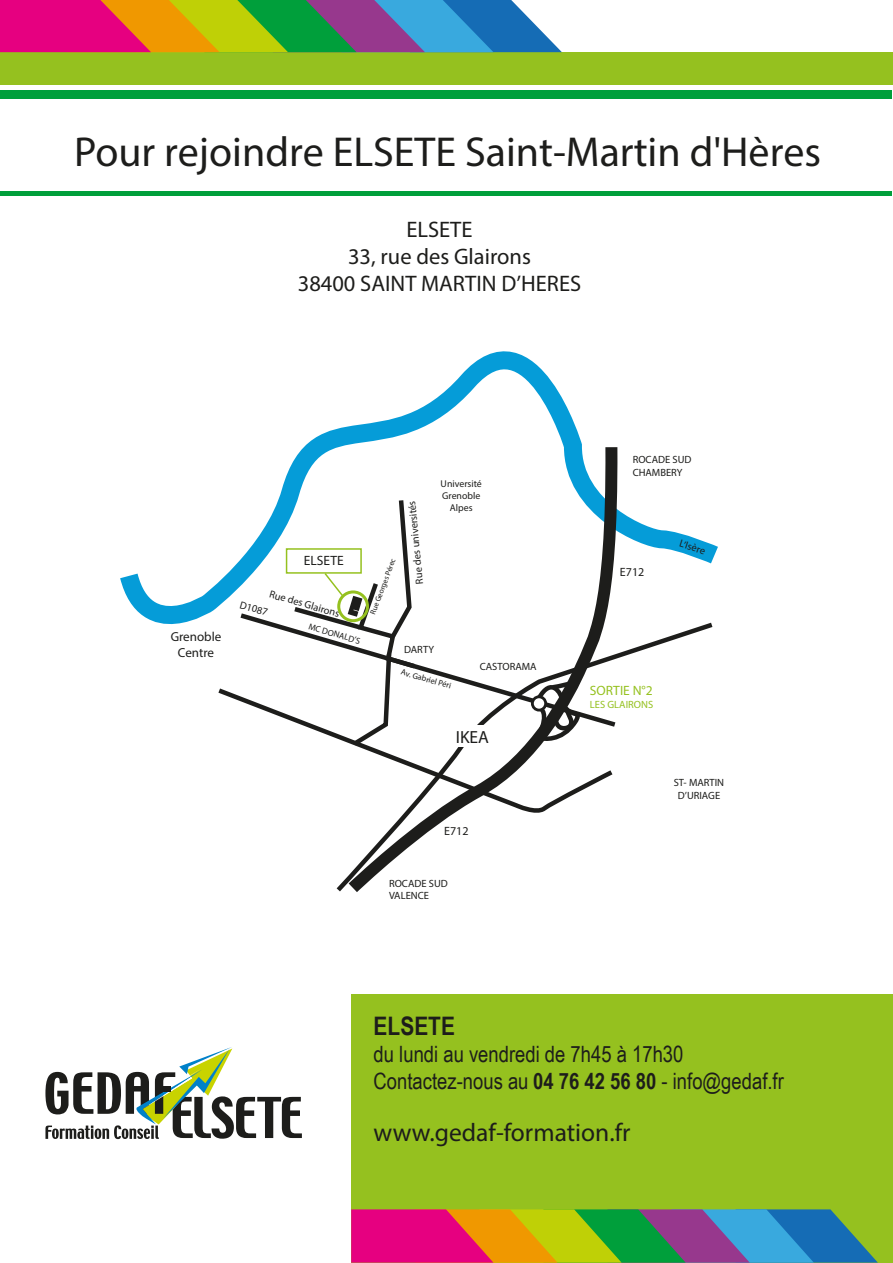
<style>
.page{position:relative;width:893px;height:1263px;background:#fff}
.page>*{position:absolute;margin:0;border:0;box-sizing:border-box;transform-origin:0 0}
.t1{font:42px "Myriad Pro";color:#1d1d1b}
.t2{font:25.5px "Myriad Pro";color:#1d1d1b}
.t3{font:700 25.5px "Arial Narrow";color:#1d1d1b}
.t4{font:22.5px/27px "Arial Narrow";color:#1d1d1b}
.t5{font:22.5px/27px "Myriad Pro";color:#1d1d1b;text-align:center}
.t6{font:17.55px "Myriad Pro";color:#1d1d1b}
.t7{font:13.5px "Myriad Pro";color:#95c11f}
.t8{font:13.5px "Myriad Pro";color:#1d1d1b}
.t9{font:13.05px/15.8px "Myriad Pro";color:#1d1d1b;text-align:center}
.t10{font:12px "Myriad Pro";color:#1d1d1b}
.t11{font:10.5px/12.6px "Myriad Pro";color:#1d1d1b}
.t12{font:10.5px "Myriad Pro";color:#95c11f}
.t13{font:9.9px/11.9px "Myriad Pro";color:#1d1d1b;text-align:center}
.t14{font:8.85px "Myriad Pro";color:#1d1d1b}
.t15{font:8.25px "Myriad Pro";color:#1d1d1b}
.t16{font:7.65px "Myriad Pro";color:#1d1d1b}
.s1{font-weight:700}
</style>
<div class="page">
<svg style="left:45px;top:1047px;width:257px;height:92px"></svg>
<div style="left:351px;top:994px;width:542px;height:268px;background:#95c11f"></div>
<div style="left:0;top:52px;width:893px;height:33px;background:#95c11f"></div>
<svg style="left:0;top:0;width:562px;height:52px;background:#8f7372"></svg>
<svg style="left:351px;top:1209px;width:526px;height:53px;background:#8a7067"></svg>
<div style="left:0;top:90px;width:892px;height:8px;background:#009f3b"></div>
<hr style="left:0;top:192px;width:892px;height:4px;background:#009f3b">
<svg style="left:120px;top:351px;width:598px;height:274px"></svg>
<svg style="left:341px;top:435px;width:282px;height:184px"></svg>
<svg style="left:336px;top:619px;width:381px;height:273px"></svg>
<svg style="left:218px;top:688px;width:398px;height:126px"></svg>
<svg style="left:236px;top:496px;width:384px;height:254px"></svg>
<div style="left:337px;top:590px;width:32px;height:32px;border:3px solid #95c11f;border-radius:50%"></div>
<h1 class="t1" style="left:74px;top:126px;width:748px">Pour rejoindre ELSETE Saint-Martin d'Hères</h1>
<h3 class="t5" style="left:298px;top:216px;width:285px">ELSETE<br>33, rue des Glairons<br>38400 SAINT MARTIN D’HERES</h3>
<p class="t9" style="left:171px;top:628px;width:52px">Grenoble<br>Centre</p>
<p class="t8" style="left:304px;top:552px;width:41px">ELSETE</p>
<p class="t11" style="left:248px;top:577px;width:99px;line-height:18.8px;text-indent:26px;rotate:16deg">Rue des Glairons<br>D1087</p>
<p class="t14" style="left:310px;top:621px;width:55px;rotate:16deg">MC DONALD’S</p>
<p class="t16" style="left:368px;top:612px;width:61px;rotate:-69deg">Rue Georges Pérec</p>
<p class="t11" style="left:413px;top:585px;width:85px;rotate:-95deg">Rue des universités</p>
<p class="t13" style="left:441px;top:478px;width:43px">Université<br>Grenoble<br>Alpes</p>
<p class="t11" style="left:404px;top:643px;width:32px">DARTY</p>
<p class="t15" style="left:403px;top:667px;width:53px;rotate:16deg">Av. Gabriel Péri</p>
<p class="t11" style="left:480px;top:660px;width:58px">CASTORAMA</p>
<h3 class="t6" style="left:456px;top:726px;width:35px">IKEA</h3>
<p class="t10" style="left:444px;top:823px;width:26px">E712</p>
<p class="t11" style="left:389px;top:877px;width:60px">ROCADE SUD<br>VALENCE</p>
<p class="t11" style="left:633px;top:453px;width:60px">ROCADE SUD<br>CHAMBERY</p>
<p class="t10" style="left:620px;top:564px;width:26px">E712</p>
<p class="t11" style="left:682px;top:537px;width:28px;rotate:18deg">L’Isère</p>
<p class="t7" style="left:590px;top:682px;width:64px">SORTIE N°2</p>
<p class="t12" style="left:590px;top:698px;width:65px">LES GLAIRONS</p>
<p class="t11" style="left:674px;top:776px;width:52px;text-align:center">ST- MARTIN<br>D’URIAGE</p>
<h2 class="t3" style="left:374px;top:1006px;width:83px">ELSETE</h2>
<h3 class="t4" style="left:374px;top:1039px;width:412px">du lundi au vendredi de 7h45 à 17h30<br>Contactez-nous au <span class="s1">04 76 42 56 80</span> - info@gedaf.fr</h3>
<h2 class="t2" style="left:374px;top:1117px;width:258px">www.gedaf-formation.fr</h2>
</div>
